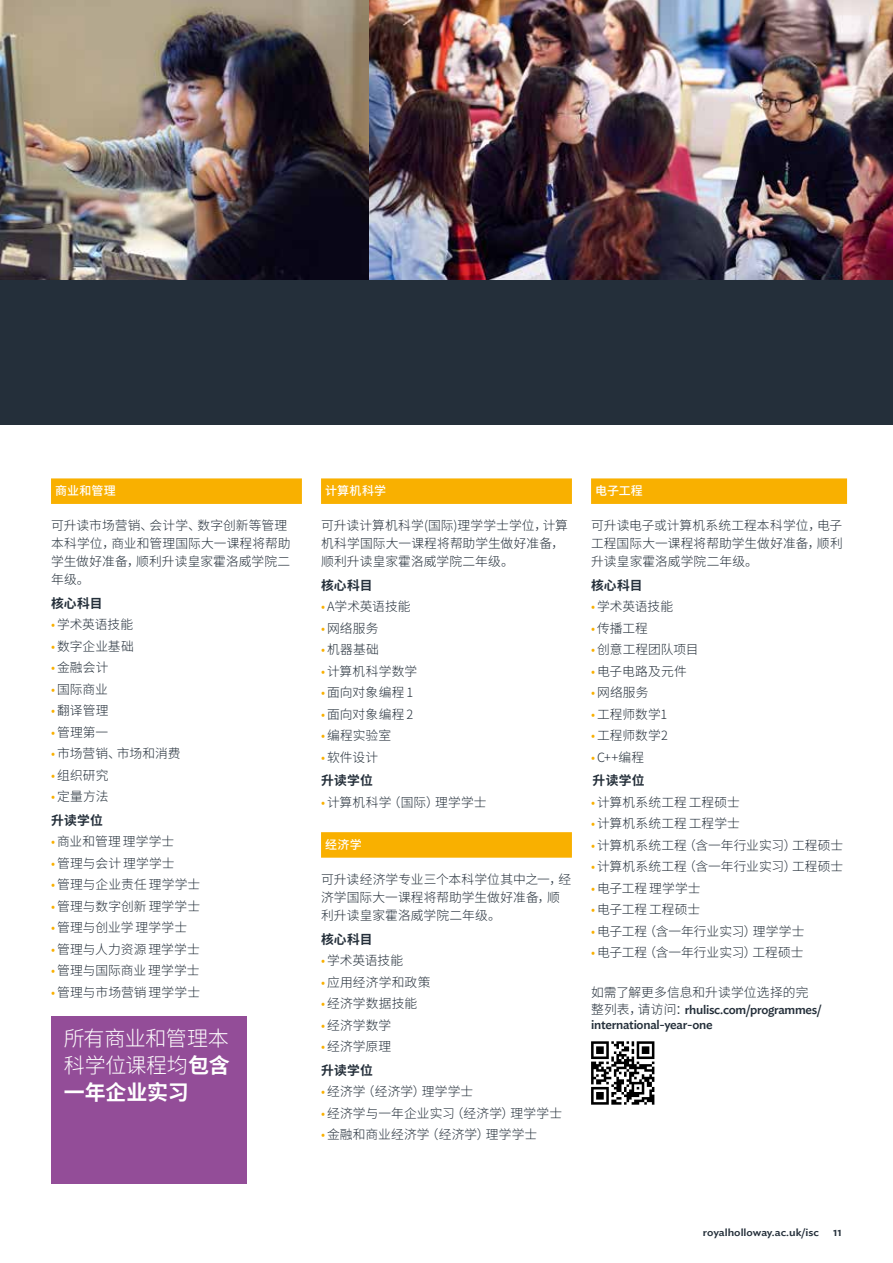
<style>
.page{position:relative;width:893px;height:1263px;background:#fff}
.page>*{position:absolute;margin:0;border:0;box-sizing:border-box;transform-origin:0 0}
.t1{font:300 21px/27px "Source Han Sans CN";letter-spacing:-.015em;color:#fff;text-align:justify}
.t2{font:300 12.75px/18px "Source Han Sans CN";letter-spacing:.005em;color:#242f3a}
.t3{font:500 12.75px/15px "Ideal Sans";letter-spacing:-.02em;color:#242f3a}
.t4{font:700 12.75px "Source Han Sans CN";letter-spacing:.005em;color:#242f3a}
.t5{font:500 12px "Source Han Sans CN";letter-spacing:.015em;color:#fff}
.t6{font:500 10.5px "Ideal Sans";color:#242f3a;scale:1.11 1}
.s1{color:#f9b000}
.s2{font-weight:700}
.s3{font-family:"Source Han Sans CN";font-weight:300}
.s4{font-size:12px}
</style>
<div class="page">
<img style="left:0;top:0;width:369px;height:281px">
<img style="left:369px;top:0;width:524px;height:281px">
<div style="left:0;top:281px;width:893px;height:144px;background:#242f3a"></div>
<div style="left:51px;top:478px;width:251px;height:26px;background:#f9b000"></div>
<div style="left:321px;top:478px;width:251px;height:26px;background:#f9b000"></div>
<div style="left:321px;top:832px;width:251px;height:26px;background:#f9b000"></div>
<div style="left:591px;top:478px;width:256px;height:26px;background:#f9b000"></div>
<div style="left:51px;top:1016px;width:196px;height:167px;background:#934d98"></div>
<svg style="left:591px;top:1041px;width:63px;height:64px"></svg>
<p class="t5" style="left:55px;top:484px;width:62px">商业和管理</p>
<p class="t2" style="left:51px;top:517px;width:241px">可升读市场营销、会计学、数字创新等管理本科学位，商业和管理国际大一课程将帮助学生做好准备，顺利升读皇家霍洛威学院二年级。</p>
<p class="t4" style="left:51px;top:596px;width:53px">核心科目</p>
<p class="t2" style="left:51px;top:616px;width:84px"><span class="s1">•</span>学术英语技能</p>
<p class="t2" style="left:51px;top:637px;width:84px"><span class="s1">•</span>数字企业基础</p>
<p class="t2" style="left:51px;top:659px;width:59px"><span class="s1">•</span>金融会计</p>
<p class="t2" style="left:51px;top:680px;width:58px"><span class="s1">•</span>国际商业</p>
<p class="t2" style="left:51px;top:702px;width:59px"><span class="s1">•</span>翻译管理</p>
<p class="t2" style="left:51px;top:723px;width:59px"><span class="s1">•</span>管理第一</p>
<p class="t2" style="left:51px;top:745px;width:131px"><span class="s1">•</span>市场营销、市场和消费</p>
<p class="t2" style="left:51px;top:766px;width:59px"><span class="s1">•</span>组织研究</p>
<p class="t2" style="left:51px;top:785px;width:59px;line-height:23.5px"><span class="s1">•</span>定量方法<span class="s2">升读学位</span></p>
<p class="t2" style="left:51px;top:833px;width:125px"><span class="s1">•</span>商业和管理 理学学士</p>
<p class="t2" style="left:51px;top:854px;width:125px"><span class="s1">•</span>管理与会计 理学学士</p>
<p class="t2" style="left:51px;top:876px;width:151px"><span class="s1">•</span>管理与企业责任 理学学士</p>
<p class="t2" style="left:51px;top:897px;width:151px"><span class="s1">•</span>管理与数字创新 理学学士</p>
<p class="t2" style="left:51px;top:919px;width:138px"><span class="s1">•</span>管理与创业学 理学学士</p>
<p class="t2" style="left:51px;top:940px;width:150px"><span class="s1">•</span>管理与人力资源 理学学士</p>
<p class="t2" style="left:51px;top:962px;width:150px"><span class="s1">•</span>管理与国际商业 理学学士</p>
<p class="t2" style="left:51px;top:983px;width:151px"><span class="s1">•</span>管理与市场营销 理学学士</p>
<h1 class="t1" style="left:64px;top:1025px;width:167px">所有商业和管理本科学位课程均<span class="s2">包含一年企业实习</span></h1>
<p class="t5" style="left:325px;top:484px;width:63px">计算机科学</p>
<p class="t2" style="left:321px;top:517px;width:248px">可升读计算机科学(国际)理学学士学位，计算机科学国际大一课程将帮助学生做好准备，顺利升读皇家霍洛威学院二年级。</p>
<p class="t4" style="left:321px;top:578px;width:53px">核心科目</p>
<p class="t2" style="left:321px;top:598px;width:91px"><span class="s1">•</span> A学术英语技能</p>
<p class="t2" style="left:321px;top:619px;width:59px"><span class="s1">•</span>网络服务</p>
<p class="t2" style="left:321px;top:641px;width:59px"><span class="s1">•</span>机器基础</p>
<p class="t2" style="left:321px;top:662px;width:98px"><span class="s1">•</span>计算机科学数学</p>
<p class="t2" style="left:321px;top:684px;width:94px"><span class="s1">•</span>面向对象编程 1</p>
<p class="t2" style="left:321px;top:705px;width:94px"><span class="s1">•</span>面向对象编程 2</p>
<p class="t2" style="left:321px;top:727px;width:72px"><span class="s1">•</span>编程实验室</p>
<p class="t2" style="left:321px;top:746px;width:59px;line-height:23.5px"><span class="s1">•</span>软件设计<span class="s2">升读学位</span></p>
<p class="t2" style="left:321px;top:793px;width:167px"><span class="s1">•</span>计算机科学（国际）理学学士</p>
<p class="t5" style="left:325px;top:838px;width:38px">经济学</p>
<p class="t2" style="left:321px;top:871px;width:252px">可升读经济学专业三个本科学位其中之一，经济学国际大一课程将帮助学生做好准备，顺利升读皇家霍洛威学院二年级。</p>
<p class="t4" style="left:321px;top:932px;width:53px">核心科目</p>
<p class="t2" style="left:321px;top:952px;width:84px"><span class="s1">•</span>学术英语技能</p>
<p class="t2" style="left:321px;top:973px;width:111px"><span class="s1">•</span>应用经济学和政策</p>
<p class="t2" style="left:321px;top:995px;width:98px"><span class="s1">•</span>经济学数据技能</p>
<p class="t2" style="left:321px;top:1016px;width:72px"><span class="s1">•</span>经济学数学</p>
<p class="t2" style="left:321px;top:1035px;width:72px;line-height:23.5px"><span class="s1">•</span>经济学原理<span class="s2">升读学位</span></p>
<p class="t2" style="left:321px;top:1083px;width:154px"><span class="s1">•</span>经济学（经济学）理学学士</p>
<p class="t2" style="left:321px;top:1104px;width:243px"><span class="s1">•</span>经济学与一年企业实习（经济学）理学学士</p>
<p class="t2" style="left:321px;top:1126px;width:218px"><span class="s1">•</span>金融和商业经济学（经济学）理学学士</p>
<p class="t5" style="left:595px;top:484px;width:49px">电子工程</p>
<p class="t2" style="left:591px;top:517px;width:253px;text-align:justify">可升读电子或计算机系统工程本科学位，电子工程国际大一课程将帮助学生做好准备，顺利升读皇家霍洛威学院二年级。</p>
<p class="t4" style="left:591px;top:578px;width:53px">核心科目</p>
<p class="t2" style="left:591px;top:598px;width:84px"><span class="s1">•</span>学术英语技能</p>
<p class="t2" style="left:591px;top:619px;width:58px"><span class="s1">•</span>传播工程</p>
<p class="t2" style="left:591px;top:641px;width:109px"><span class="s1">•</span> 创意工程团队项目</p>
<p class="t2" style="left:591px;top:662px;width:97px"><span class="s1">•</span>电子电路及元件</p>
<p class="t2" style="left:591px;top:684px;width:59px"><span class="s1">•</span>网络服务</p>
<p class="t2" style="left:591px;top:705px;width:78px"><span class="s1">•</span> 工程师数学1</p>
<p class="t2" style="left:591px;top:727px;width:78px"><span class="s1">•</span>工程师数学2</p>
<p class="t2" style="left:591px;top:746px;width:55px;line-height:23.5px"><span class="s1">•</span>C++编程<span class="s2">升读学位</span></p>
<p class="t2" style="left:591px;top:793px;width:150px"><span class="s1">•</span>计算机系统工程 工程硕士</p>
<p class="t2" style="left:591px;top:815px;width:150px"><span class="s1">•</span>计算机系统工程 工程学士</p>
<p class="t2" style="left:591px;top:836px;width:254px"><span class="s1">•</span> 计算机系统工程（含一年行业实习）工程硕士</p>
<p class="t2" style="left:591px;top:858px;width:254px"><span class="s1">•</span> 计算机系统工程（含一年行业实习）工程硕士</p>
<p class="t2" style="left:591px;top:879px;width:111px"><span class="s1">•</span>电子工程 理学学士</p>
<p class="t2" style="left:591px;top:901px;width:111px"><span class="s1">•</span> 电子工程 工程硕士</p>
<p class="t2" style="left:591px;top:922px;width:215px"><span class="s1">•</span> 电子工程（含一年行业实习）理学学士</p>
<p class="t2" style="left:591px;top:944px;width:214px"><span class="s1">•</span> 电子工程（含一年行业实习）工程硕士</p>
<p class="t2" style="left:591px;top:984px;width:219px">如需了解更多信息和升读学位选择的完</p>
<p class="t3" style="left:591px;top:1001px;width:232px"><span class="s3">整列表，请访问：</span>rhulisc.com/programmes/ international-year-one</p>
<p class="t6" style="left:703px;top:1224px;width:127px">royalholloway.ac.uk/isc <span class="s4">11</span></p>
</div>
